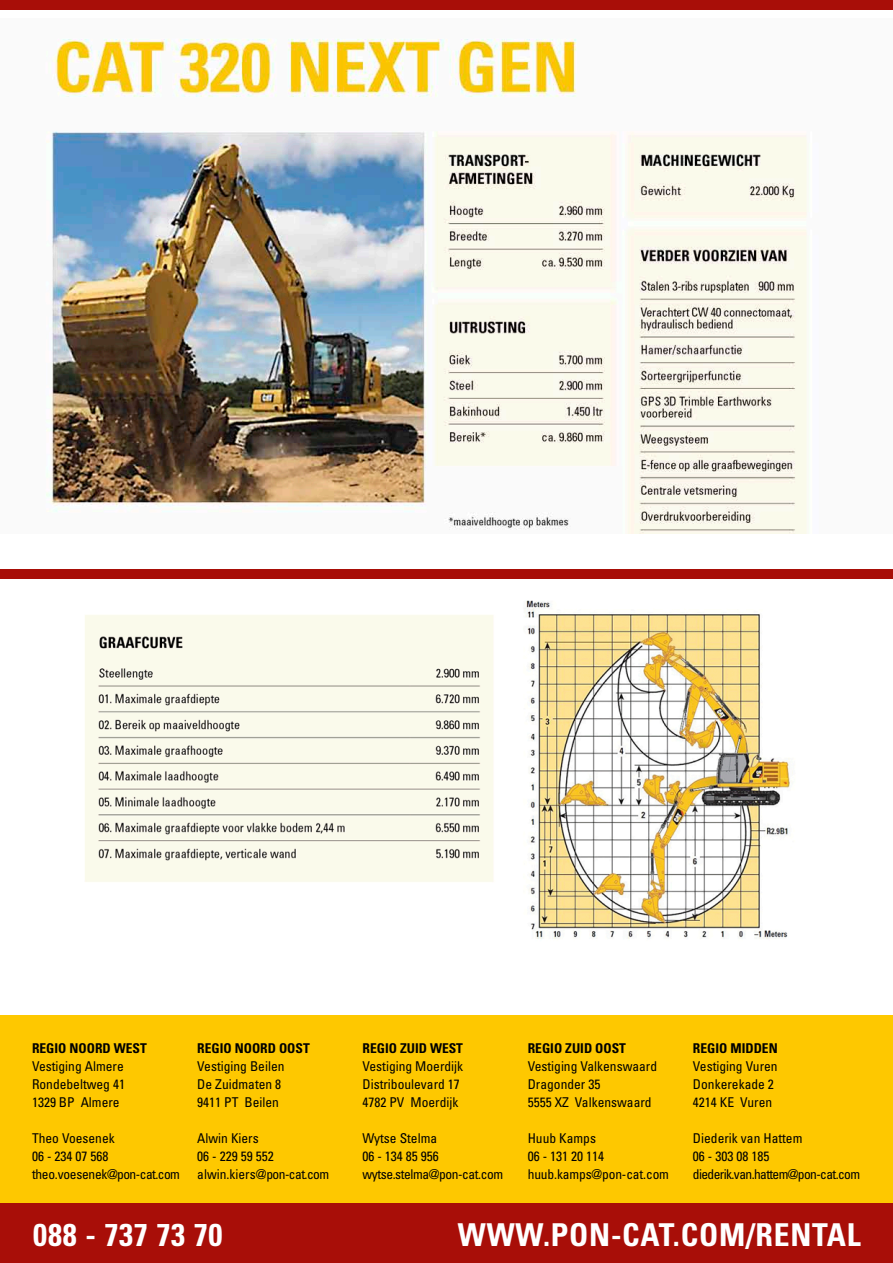
<style>
.page{position:relative;width:893px;height:1263px;background:#fff}
.page>*{position:absolute;margin:0;border:0;box-sizing:border-box;transform-origin:0 0}
.t1{font:700 condensed 31.5px "Univers LT Std";letter-spacing:.025em;color:#fff}
.t2{font:condensed 13.5px/18px "Univers LT Std";color:#000}
.t3{font:condensed 13.5px/18px "Univers LT Std";letter-spacing:-.025em;color:#000}
.t4{font:700 condensed 13.5px "Univers LT Std";color:#000}
.t5{font:condensed 13.5px/18px "Univers LT Std";letter-spacing:-.02em;color:#000}
</style>
<div class="page">
<div style="left:0;top:1015px;width:893px;height:189px;background:#fec800"></div>
<div style="left:0;top:1204px;width:893px;height:59px;background:#a80e08"></div>
<img style="left:46px;top:38px;width:761px;height:496px">
<img style="left:85px;top:600px;width:708px;height:339px">
<div style="left:0;top:0;width:893px;height:10px;background:#a80e08"></div>
<div style="left:0;top:569px;width:893px;height:10px;background:#a80e08"></div>
<p class="t4" style="left:32px;top:1040px;width:116px">REGIO NOORD WEST</p>
<p class="t2" style="left:32px;top:1057px;width:94px;text-align:justify">Vestiging Almere Rondebeltweg 41<br>1329 BP Almere</p>
<p class="t5" style="left:32px;top:1129px;width:150px">Theo Voesenek<br>06 - 234 07 568 theo.voesenek@pon-cat.com</p>
<p class="t4" style="left:197px;top:1040px;width:114px">REGIO NOORD OOST</p>
<p class="t2" style="left:197px;top:1057px;width:89px">Vestiging Beilen<br>De Zuidmaten 8<br>9411 PT Beilen</p>
<p class="t2" style="left:197px;top:1129px;width:133px">Alwin Kiers<br>06 - 229 59 552 alwin.kiers@pon-cat.com</p>
<p class="t4" style="left:362px;top:1040px;width:102px">REGIO ZUID WEST</p>
<p class="t2" style="left:362px;top:1057px;width:102px">Vestiging Moerdijk<br>Distriboulevard 17<br>4782 PV Moerdijk</p>
<p class="t3" style="left:362px;top:1129px;width:142px">Wytse Stelma<br>06 - 134 85 956 wytse.stelma@pon-cat.com</p>
<p class="t4" style="left:528px;top:1040px;width:100px">REGIO ZUID OOST</p>
<p class="t2" style="left:528px;top:1057px;width:131px">Vestiging Valkenswaard<br>Dragonder 35<br>5555 XZ Valkenswaard</p>
<p class="t2" style="left:528px;top:1129px;width:143px">Huub Kamps<br>06 - 131 20 114 huub.kamps@pon-cat.com</p>
<p class="t4" style="left:693px;top:1040px;width:86px">REGIO MIDDEN</p>
<p class="t2" style="left:693px;top:1057px;width:86px">Vestiging Vuren<br>Donkerekade 2<br>4214 KE Vuren</p>
<p class="t3" style="left:693px;top:1129px;width:169px">Diederik van Hattem<br>06 - 303 08 185 diederik.van.hattem@pon-cat.com</p>
<h1 class="t1" style="left:33px;top:1216px;width:191px">088 - 737 73 70</h1>
<h1 class="t1" style="left:458px;top:1216px;width:405px">WWW.PON-CAT.COM/RENTAL</h1>
</div>
